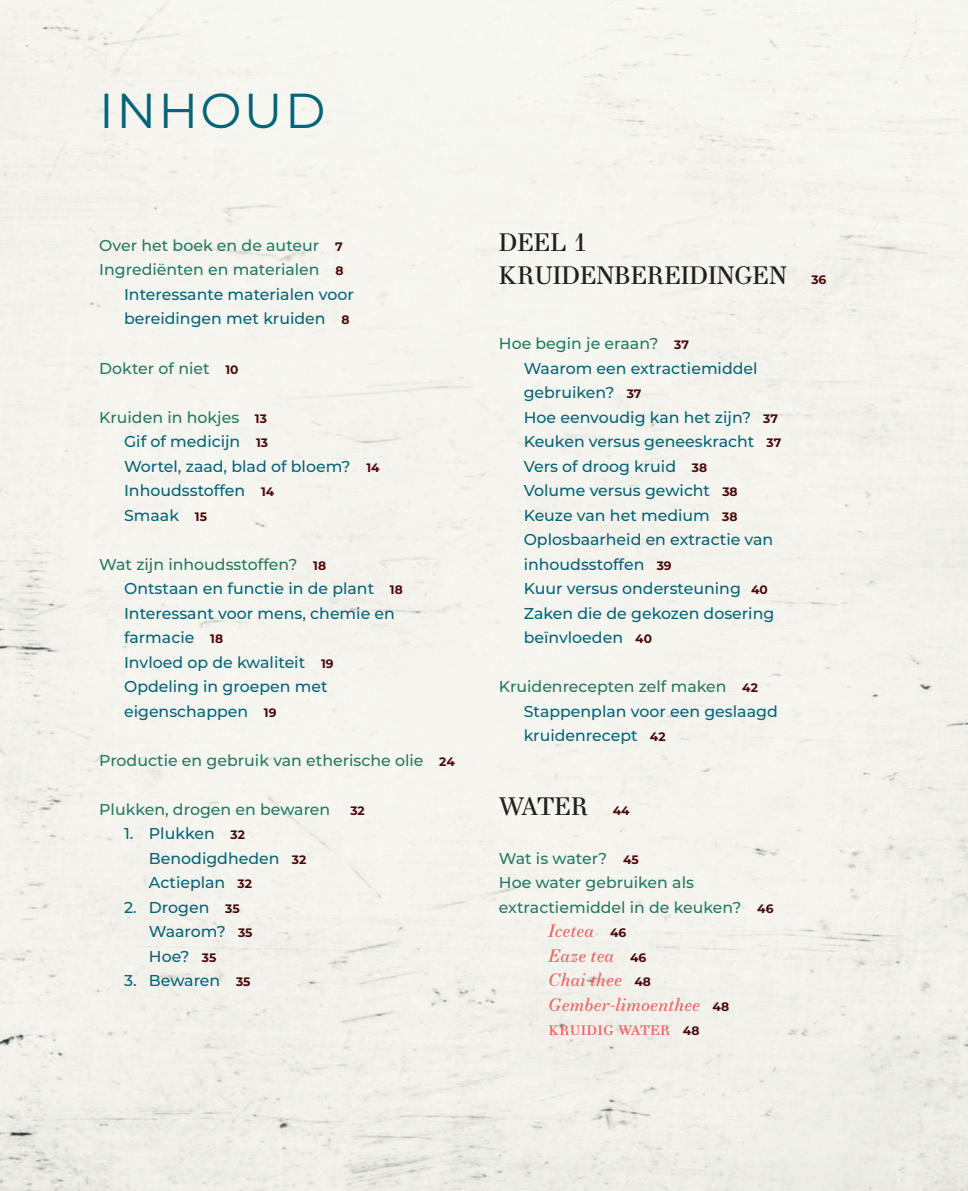
<style>
.page{position:relative;width:968px;height:1191px;background:#fff}
.page>*{position:absolute;margin:0;border:0;box-sizing:border-box;transform-origin:0 0}
.t1{font:49px "Montserrat";letter-spacing:.045em;color:#046478}
.t2{font:24.5px/33.2px "Essonnes Text";color:#231f20}
.t3{font:italic 17.5px/24.5px "Essonnes Text";letter-spacing:.01em;color:#f16164}
.t4{font:500 15.75px/24.5px "Montserrat";color:#046478}
.t5{font:500 15.75px/24.5px "Montserrat";color:#257965}
.t6{font:700 12.25px "Montserrat";color:#4b090a}
.s1{font-weight:700;font-size:12.25px;color:#4b090a}
.s2{color:#257965}
.s3{font-family:"Montserrat";font-weight:700;font-size:12.25px;color:#4b090a}
.s4{font-family:"Montserrat";font-weight:700;font-style:normal;font-size:12.25px;color:#4b090a}
.s5{font-style:normal}
</style>
<div class="page">
<div style="left:0;top:0;width:967px;height:1191px;background:#f5f3ed"></div>
<h1 class="t1" style="left:99px;top:77px;width:228px">INHOUD</h1>
<p class="t5" style="left:99px;top:232px;width:245px">Over het boek en de auteur <span class="s1">7</span></p>
<p class="t5" style="left:99px;top:257px;width:246px">Ingrediënten en materialen <span class="s1">8</span></p>
<p class="t4" style="left:124px;top:281px;width:231px">Interessante materialen voor</p>
<p class="t4" style="left:124px;top:306px;width:227px">bereidingen met kruiden <span class="s1">8</span></p>
<p class="t5" style="left:99px;top:355px;width:141px">Dokter of niet <span class="s1">10</span></p>
<p class="t4" style="left:124px;top:404px;width:257px;text-indent:-25px"><span class="s2">Kruiden in hokjes</span> <span class="s1">13<br></span>Gif of medicijn <span class="s1">13<br></span>Wortel, zaad, blad of bloem? <span class="s1">14<br></span>Inhoudsstoffen <span class="s1">14<br></span>Smaak <span class="s1">15</span></p>
<p class="t4" style="left:124px;top:551px;width:280px;text-indent:-25px"><span class="s2">Wat zijn inhoudsstoffen?</span> <span class="s1">18<br></span>Ontstaan en functie in de plant <span class="s1">18<br></span>Interessant voor mens, chemie en farmacie <span class="s1">18<br></span>Invloed op de kwaliteit <span class="s1">19<br></span>Opdeling in groepen met eigenschappen <span class="s1">19</span></p>
<p class="t5" style="left:99px;top:747px;width:357px">Productie en gebruik van etherische olie <span class="s1">24</span></p>
<p class="t5" style="left:99px;top:796px;width:232px">Plukken, drogen en bewaren</p>
<p class="t6" style="left:350px;top:801px;width:16px">32</p>
<p class="t4" style="left:149px;top:820px;width:159px;text-indent:-25px">1. Plukken <span class="s1">32<br></span>Benodigdheden <span class="s1">32<br></span>Actieplan <span class="s1">32</span></p>
<p class="t4" style="left:149px;top:894px;width:105px;text-indent:-25px">2. Drogen <span class="s1">35<br></span>Waarom? <span class="s1">35<br></span>Hoe? <span class="s1">35</span></p>
<p class="t4" style="left:124px;top:967px;width:128px">3. Bewaren <span class="s1">35</span></p>
<h2 class="t2" style="left:499px;top:225px;width:329px">DEEL 1<br>KRUIDENBEREIDINGEN <span class="s3">36</span></h2>
<p class="t4" style="left:523px;top:330px;width:259px;text-indent:-25px"><span class="s2">Hoe begin je eraan?</span> <span class="s1">37<br></span>Waarom een extractiemiddel gebruiken? <span class="s1">37<br></span>Hoe eenvoudig kan het zijn? <span class="s1">37<br></span>Keuken versus geneeskracht <span class="s1">37<br></span>Vers of droog kruid <span class="s1">38<br></span>Volume versus gewicht <span class="s1">38<br></span>Keuze van het medium <span class="s1">38<br></span>Oplosbaarheid en extractie van inhoudsstoffen <span class="s1">39<br></span>Kuur versus ondersteuning <span class="s1">40<br></span>Zaken die de gekozen dosering beïnvloeden <span class="s1">40</span></p>
<p class="t4" style="left:523px;top:673px;width:255px;text-indent:-25px"><span class="s2">Kruidenrecepten zelf maken</span> <span class="s1">42<br></span>Stappenplan voor een geslaagd kruidenrecept <span class="s1">42</span></p>
<h2 class="t2" style="left:499px;top:789px;width:132px">WATER <span class="s3">44</span></h2>
<p class="t5" style="left:499px;top:845px;width:276px">Wat is water? <span class="s1">45<br></span>Hoe water gebruiken als extractiemiddel in de keuken? <span class="s1">46</span></p>
<p class="t3" style="left:548px;top:918px;width:182px">Icetea <span class="s4">46<br></span>Eaze tea <span class="s4">46<br></span>Chai thee <span class="s4">48<br></span>Gember-limoenthee <span class="s4">48<br></span><span class="s5">Kruidig water</span> <span class="s4">48</span></p>
</div>
